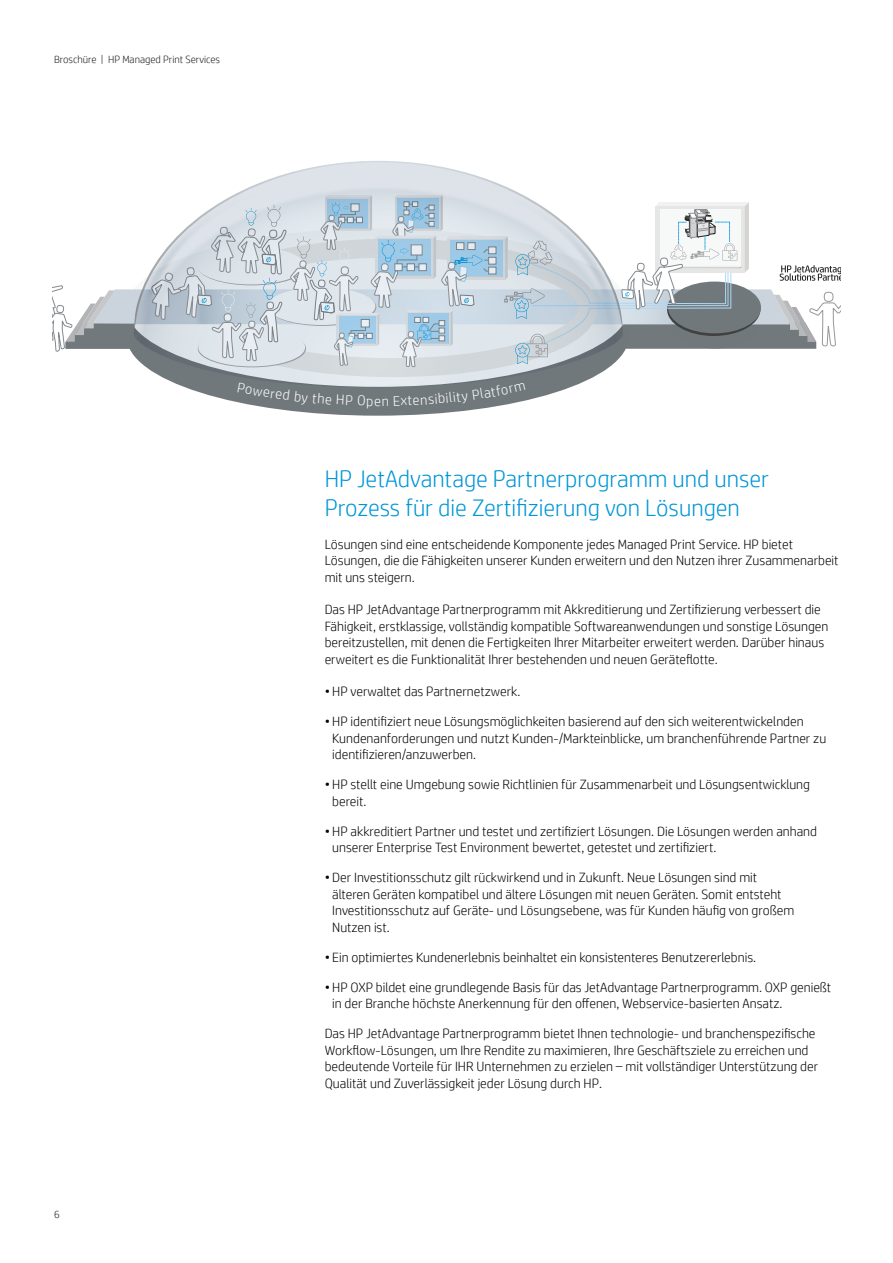
<style>
.page{position:relative;width:893px;height:1263px;background:#fff}
.page>*{position:absolute;margin:0;border:0;box-sizing:border-box;transform-origin:0 0}
.t1{font:300 24px/28.8px "HP Simplified";color:#0096d6}
.t2{font:300 14.1px "HP Simplified";color:#fff}
.t3{font:300 13.5px/16.5px "HP Simplified";color:#040503}
.t4{font:300 10.5px "HP Simplified";color:#231f20}
</style>
<div class="page">
<div style="left:127px;top:257px;width:502px;height:159px;background:#71787c;border-radius:50%"></div>
<svg style="left:146px;top:367px;width:463px;height:20px"></svg>
<svg style="left:260px;top:161px;width:237px;height:22px"></svg>
<svg style="left:53px;top:183px;width:787px;height:184px"></svg>
<svg style="left:238px;top:382px;width:93px;height:23px"></svg>
<svg style="left:394px;top:383px;width:131px;height:23px"></svg>
<p class="t4" style="left:54px;top:52px;width:168px">Broschüre | HP Managed Print Services</p>
<p class="t4" style="left:54px;top:1207px;width:7px">6</p>
<p class="t2" style="left:374px;top:392px;width:16px">en</p>
<h1 class="t1" style="left:325px;top:464px;width:446px">HP JetAdvantage Partnerprogramm und unser<br>Prozess für die Zertifizierung von Lösungen</h1>
<p class="t3" style="left:325px;top:535px;width:515px">Lösungen sind eine entscheidende Komponente jedes Managed Print Service. HP bietet<br>Lösungen, die die Fähigkeiten unserer Kunden erweitern und den Nutzen ihrer Zusammenarbeit mit uns steigern.</p>
<p class="t3" style="left:325px;top:601px;width:505px">Das HP JetAdvantage Partnerprogramm mit Akkreditierung und Zertifizierung verbessert die Fähigkeit, erstklassige, vollständig kompatible Softwareanwendungen und sonstige Lösungen bereitzustellen, mit denen die Fertigkeiten Ihrer Mitarbeiter erweitert werden. Darüber hinaus erweitert es die Funktionalität Ihrer bestehenden und neuen Geräteflotte.</p>
<p class="t3" style="left:325px;top:683px;width:197px">• HP verwaltet das Partnernetzwerk.</p>
<p class="t3" style="left:332px;top:713px;width:496px;text-indent:-8px">• HP identifiziert neue Lösungsmöglichkeiten basierend auf den sich weiterentwickelnden<br>Kundenanforderungen und nutzt Kunden-/Markteinblicke, um branchenführende Partner zu identifizieren/anzuwerben.</p>
<p class="t3" style="left:332px;top:776px;width:479px;text-indent:-8px">• HP stellt eine Umgebung sowie Richtlinien für Zusammenarbeit und Lösungsentwicklung bereit.</p>
<p class="t3" style="left:332px;top:822px;width:486px;text-indent:-8px">• HP akkreditiert Partner und testet und zertifiziert Lösungen. Die Lösungen werden anhand unserer Enterprise Test Environment bewertet, getestet und zertifiziert.</p>
<p class="t3" style="left:332px;top:869px;width:463px;text-indent:-8px">• Der Investitionsschutz gilt rückwirkend und in Zukunft. Neue Lösungen sind mit älteren Geräten kompatibel und ältere Lösungen mit neuen Geräten. Somit entsteht Investitionsschutz auf Geräte- und Lösungsebene, was für Kunden häufig von großem Nutzen ist.</p>
<p class="t3" style="left:325px;top:948px;width:433px">• Ein optimiertes Kundenerlebnis beinhaltet ein konsistenteres Benutzererlebnis.</p>
<p class="t3" style="left:332px;top:978px;width:500px;text-indent:-8px">• HP OXP bildet eine grundlegende Basis für das JetAdvantage Partnerprogramm. OXP genießt in der Branche höchste Anerkennung für den offenen, Webservice-basierten Ansatz.</p>
<p class="t3" style="left:325px;top:1025px;width:495px">Das HP JetAdvantage Partnerprogramm bietet Ihnen technologie- und branchenspezifische Workflow-Lösungen, um Ihre Rendite zu maximieren, Ihre Geschäftsziele zu erreichen und bedeutende Vorteile für IHR Unternehmen zu erzielen – mit vollständiger Unterstützung der Qualität und Zuverlässigkeit jeder Lösung durch HP.</p>
</div>
